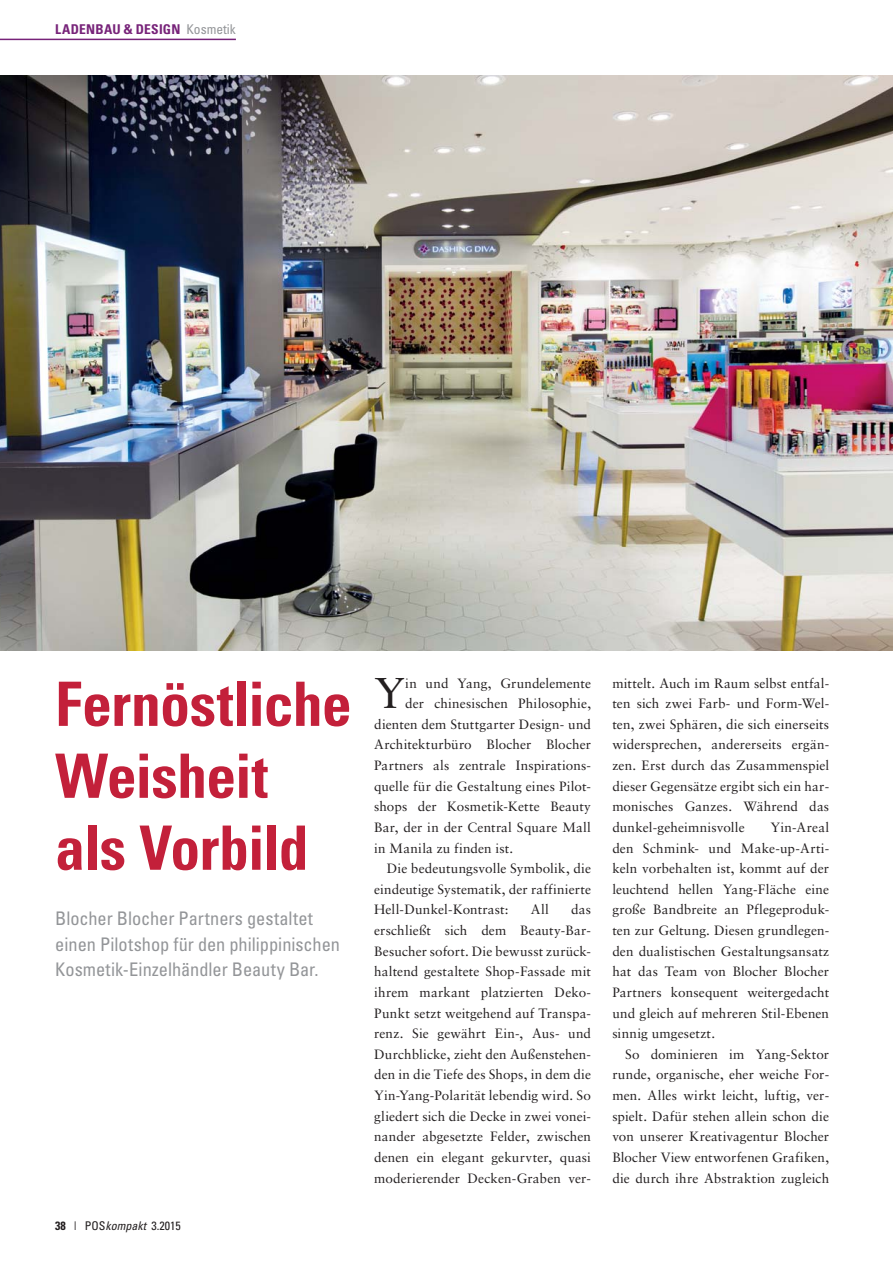
<style>
.page{position:relative;width:893px;height:1263px;background:#fff}
.page>*{position:absolute;margin:0;border:0;box-sizing:border-box;transform-origin:0 0}
.t1{font:700 condensed 61.2px/72px "Univers";letter-spacing:-.01em;color:#c3203a}
.t2{font:43.05px "Sabon LT Std";color:#231f20}
.t3{font:condensed 18.75px/25.5px "Univers";color:#939598}
.t4{font:13.5px/20.7px "Sabon LT Std";letter-spacing:.01em;color:#231f20;text-align:justify}
.t5{font:700 condensed 13.5px "Univers";letter-spacing:.015em;color:#772379}
.t6{font:condensed 12px "Univers";color:#231f20}
.s1{font-weight:400;color:#939598}
.s2{font-weight:700}
.s3{font-style:italic}
</style>
<div class="page">
<hr style="left:0;top:39px;width:236px;height:1px;background:#772379">
<img style="left:0;top:76px;width:893px;height:575px">
<p class="t5" style="left:55px;top:25px;width:182px">LADENBAU &amp; DESIGN <span class="s1">Kosmetik</span></p>
<h1 class="t1" style="left:55px;top:674px;width:298px">Fernöstliche<br>Weisheit als Vorbild</h1>
<h3 class="t3" style="left:55px;top:907px;width:286px">Blocher Blocher Partners gestaltet einen Pilotshop für den philippinischen<br>Kosmetik-Einzelhändler Beauty Bar.</h3>
<p class="t6" style="left:55px;top:1221px;width:127px"><span class="s2">38</span> | POS<span class="s3">kompakt</span> 3.2015</p>
<h2 class="t2" style="left:374px;top:672px;width:33px">Y</h2>
<p class="t4" style="left:405px;top:673px;width:187px">in und Yang, Grundelemente</p>
<p class="t4" style="left:405px;top:694px;width:187px">der chinesischen Philosophie,</p>
<p class="t4" style="left:374px;top:714px;width:218px">dienten dem Stuttgarter Design- und</p>
<p class="t4" style="left:374px;top:735px;width:218px">Architekturbüro Blocher Blocher</p>
<p class="t4" style="left:374px;top:756px;width:218px">Partners als zentrale Inspirations-</p>
<p class="t4" style="left:374px;top:776px;width:218px">quelle für die Gestaltung eines Pilot-</p>
<p class="t4" style="left:374px;top:797px;width:218px">shops der Kosmetik-Kette Beauty</p>
<p class="t4" style="left:374px;top:818px;width:218px">Bar, der in der Central Square Mall</p>
<p class="t4" style="left:374px;top:838px;width:141px">in Manila zu finden ist.</p>
<p class="t4" style="left:387px;top:859px;width:206px">Die bedeutungsvolle Symbolik, die</p>
<p class="t4" style="left:374px;top:879px;width:218px">eindeutige Systematik, der raffinierte</p>
<p class="t4" style="left:374px;top:900px;width:136px">Hell-Dunkel-Kontrast:</p>
<p class="t4" style="left:531px;top:900px;width:20px">All</p>
<p class="t4" style="left:374px;top:900px;width:218px;text-indent:197px">das erschließt sich dem Beauty-Bar-Besucher sofort. Die bewusst zurück&shy;haltend gestaltete Shop-Fassade mit ihrem markant platzierten Deko-Punkt setzt weitgehend auf Transpa&shy;renz. Sie gewährt Ein-, Aus- und Durchblicke, zieht den Außenstehen&shy;den in die Tiefe des Shops, in dem die Yin-Yang-Polarität lebendig wird. So gliedert sich die Decke in zwei vonei&shy;nander abgesetzte Felder, zwischen denen ein elegant gekurvter, quasi moderierender Decken-Graben ver-</p>
<p class="t4" style="left:612px;top:673px;width:218px">mittelt. Auch im Raum selbst entfal&shy;ten sich zwei Farb- und Form-Wel&shy;ten, zwei Sphären, die sich einerseits widersprechen, andererseits ergän&shy;zen. Erst durch das Zusammenspiel dieser Gegensätze ergibt sich ein har&shy;monisches Ganzes. Während das dunkel-geheimnisvolle</p>
<p class="t4" style="left:612px;top:818px;width:218px;text-indent:158px">Yin-Areal den Schmink- und Make-up-Arti&shy;keln vorbehalten ist, kommt auf der leuchtend hellen Yang-Fläche eine große Bandbreite an Pflegeproduk&shy;ten zur Geltung. Diesen grundlegen&shy;den dualistischen Gestaltungsansatz hat das Team von Blocher Blocher Partners konsequent weitergedacht und gleich auf mehreren Stil-Ebenen sinnig umgesetzt.</p>
<p class="t4" style="left:612px;top:1044px;width:218px;text-indent:13px">So dominieren im Yang-Sektor runde, organische, eher weiche For&shy;men. Alles wirkt leicht, luftig, ver&shy;spielt. Dafür stehen allein schon die von unserer Kreativagentur Blocher Blocher View entworfenen Grafiken, die durch ihre Abstraktion zugleich</p>
</div>
